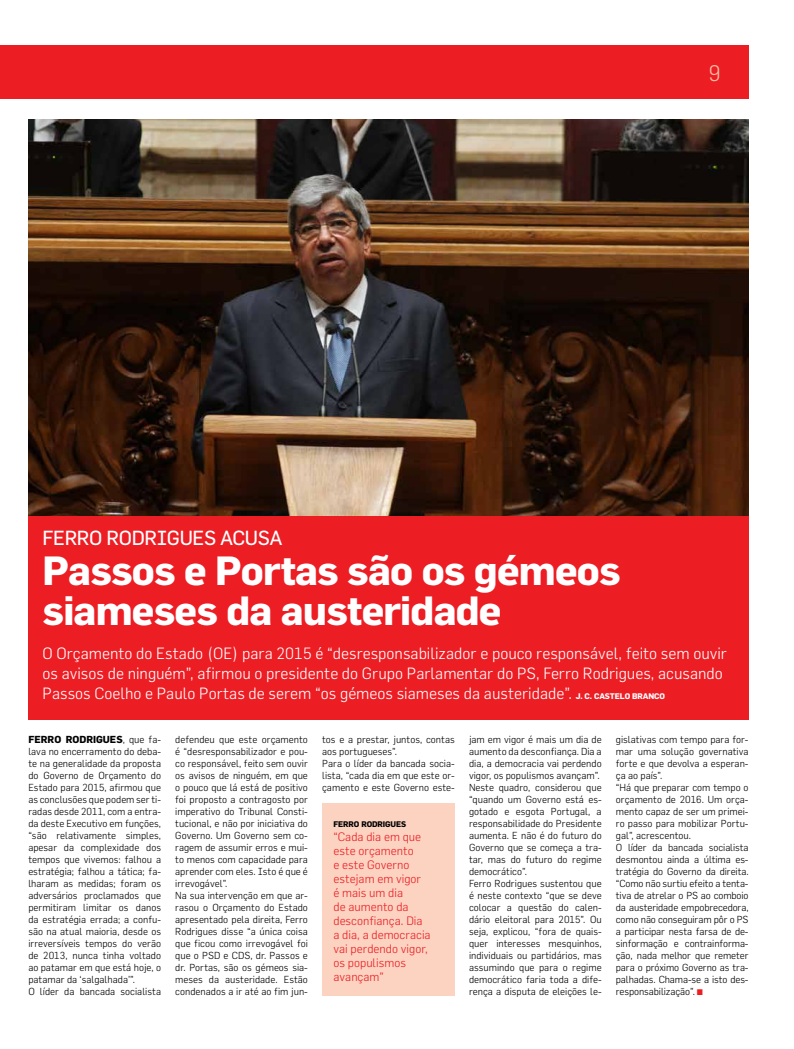
<style>
.page{position:relative;width:794px;height:1049px;background:#fff}
.page>*{position:absolute;margin:0;border:0;box-sizing:border-box;transform-origin:0 0}
.t1{font:700 40px/40px "Flama";letter-spacing:-.02em;color:#fff}
.t2{font:300 22px "Flama";color:#fbbea7}
.t3{font:20px "Flama";color:#fff}
.t4{font:300 16px/20px "Flama";color:#fff}
.t5{font:300 12px/14px "Flama";color:#ed1d24}
.t6{font:300 10px/12px "Flama";color:#000}
.t7{font:700 8px "Flama";letter-spacing:-.01em;color:#000}
.t8{font:700 8px "Flama";color:#fff}
.s1{font-weight:700;font-size:8px}
.s2{font-weight:700}
.s3{font-weight:700;font-size:8px;color:#ed1d24}
</style>
<div class="page">
<div style="left:0;top:45px;width:748px;height:54px;background:#ed1d24"></div>
<div style="left:28px;top:515px;width:720px;height:204px;background:#ed1d24"></div>
<div style="left:322px;top:803px;width:133px;height:192px;background:#fcd3c1"></div>
<img style="left:28px;top:119px;width:720px;height:396px">
<h2 class="t2" style="left:709px;top:60px;width:13px">9</h2>
<h3 class="t3" style="left:43px;top:526px;width:24px">FERRO</h3>
<h3 class="t3" style="left:106px;top:526px;width:26px">RODRIGUES</h3>
<h3 class="t3" style="left:220px;top:526px;width:14px">ACUSA</h3>
<h1 class="t1" style="left:43px;top:550px;width:579px">Passos e Portas são os gémeos siameses da austeridade</h1>
<p class="t4" style="left:43px;top:643px;width:686px">O Orçamento do Estado (OE) para 2015 é “desresponsabilizador e pouco responsável, feito sem ouvir os avisos de ninguém”, afirmou o presidente do Grupo Parlamentar do PS, Ferro Rodrigues, acusando<br>Passos Coelho e Paulo Portas de serem “os gémeos siameses da austeridade”. <span class="s1">J. C. Castelo Branc</span></p>
<p class="t8" style="left:659px;top:691px;width:7px">o</p>
<p class="t6" style="left:28px;top:733px;width:134px"><span class="s2">Ferro Rodrigues</span>, que fa&shy;lava no encerramento do deba&shy;te na generalidade da proposta do Governo de Orçamento do<br>Estado para 2015, afirmou que as conclusões que podem ser ti&shy;radas desde 2011, com a entra&shy;da deste Executivo em funções, “são relativamente simples, apesar da complexidade dos tempos que vivemos: falhou a estratégia; falhou a tática; fa&shy;lharam as medidas; foram os adversários proclamados que permitiram limitar os danos da estratégia errada; a confu&shy;são na atual maioria, desde os irreversíveis tempos do verão de 2013, nunca tinha voltado ao patamar em que está hoje, o patamar da ‘salgalhada’”.<br>O líder da bancada socialista</p>
<p class="t6" style="left:175px;top:733px;width:134px">defendeu que este orçamento é “desresponsabilizador e pou&shy;co responsável, feito sem ouvir os avisos de ninguém, em que o pouco que lá está de positivo foi proposto a contragosto por imperativo do Tribunal Consti&shy;tucional, e não por iniciativa do<br>Governo. Um Governo sem co&shy;ragem de assumir erros e mui&shy;to menos com capacidade para aprender com eles. Isto é que é irrevogável”.<br>Na sua intervenção em que ar&shy;rasou o Orçamento do Estado apresentado pela direita, Ferro<br>Rodrigues disse “a única coisa que ficou como irrevogável foi que o PSD e CDS, dr. Passos e dr. Portas, são os gémeos sia&shy;meses da austeridade. Estão condenados a ir até ao fim jun-</p>
<p class="t6" style="left:322px;top:733px;width:134px">tos e a prestar, juntos, contas aos portugueses”.<br>Para o líder da bancada socia&shy;lista, “cada dia em que este or&shy;çamento e este Governo este-</p>
<p class="t6" style="left:469px;top:733px;width:134px">jam em vigor é mais um dia de aumento da desconfiança. Dia a dia, a democracia vai perdendo vigor, os populismos avançam”.<br>Neste quadro, considerou que “quando um Governo está es&shy;gotado e esgota Portugal, a responsabilidade do Presidente aumenta. E não é do futuro do<br>Governo que se começa a tra&shy;tar, mas do futuro do regime democrático”.<br>Ferro Rodrigues sustentou que é neste contexto “que se deve colocar a questão do calen&shy;dário eleitoral para 2015”. Ou seja, explicou, “fora de quais&shy;quer interesses mesquinhos, individuais ou partidários, mas assumindo que para o regime democrático faria toda a dife&shy;rença a disputa de eleições le-</p>
<p class="t6" style="left:616px;top:733px;width:134px">gislativas com tempo para for&shy;mar uma solução governativa forte e que devolva a esperan&shy;ça ao país”.<br>“Há que preparar com tempo o orçamento de 2016. Um orça&shy;mento capaz de ser um primei&shy;ro passo para mobilizar Portu&shy;gal”, acrescentou.<br>O líder da bancada socialista desmontou ainda a última es&shy;tratégia do Governo da direita. “Como não surtiu efeito a tenta&shy;tiva de atrelar o PS ao comboio da austeridade empobrecedora, como não conseguiram pôr o PS a participar nesta farsa de de&shy;sinformação e contrainforma&shy;ção, nada melhor que remeter para o próximo Governo as tra&shy;palhadas. Chama-se a isto des&shy;responsabilização”. <span class="s3">^</span></p>
<p class="t7" style="left:333px;top:819px;width:74px">Ferro Rodrigues</p>
<p class="t5" style="left:333px;top:830px;width:99px">“Cada dia em que este orçamento<br>e este Governo estejam em vigor<br>é mais um dia<br>de aumento da desconfiança. Dia a dia, a democracia vai perdendo vigor, os populismos avançam”</p>
</div>
